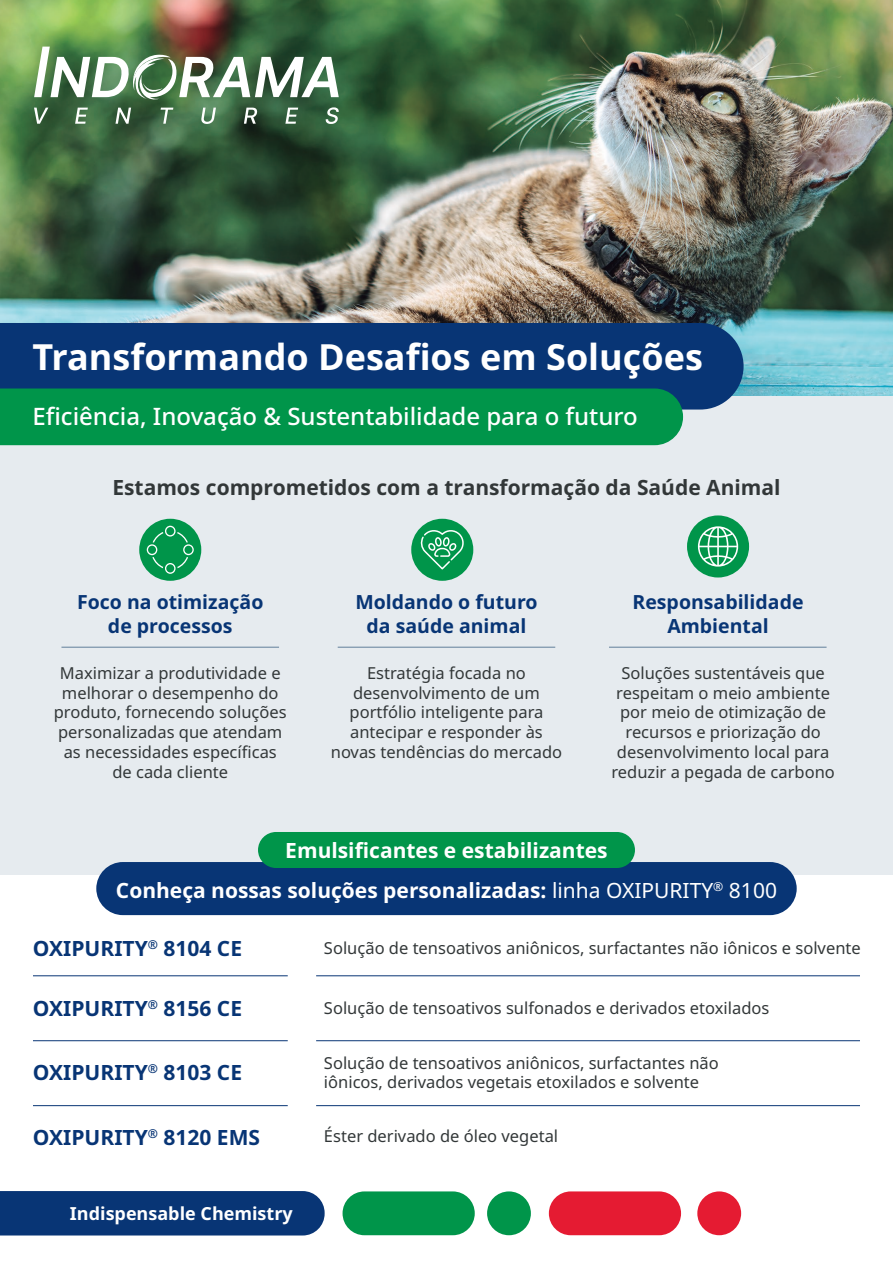
<style>
.page{position:relative;width:893px;height:1263px;background:#fff}
.page>*{position:absolute;margin:0;border:0;box-sizing:border-box;transform-origin:0 0}
.t1{font:700 36px "Noto Sans";color:#fff}
.t2{font:500 24px "Noto Sans";color:#fff}
.t3{font:700 21px "Noto Sans";color:#fff}
.t4{font:700 21px "Noto Sans";color:#083575}
.t5{font:700 21px "Noto Sans";color:#323738}
.t6{font:700 19.5px/23.4px "Noto Sans";color:#083575;text-align:center}
.t7{font:700 18px "Noto Sans";color:#fff}
.t8{font:16.5px/19.8px "Noto Sans";color:#323738;text-align:center}
.s1{font-weight:400}
</style>
<div class="page">
<div style="left:0;top:379px;width:893px;height:496px;background:#e6ebef"></div>
<img style="left:0;top:0;width:893px;height:396px">
<div style="left:0;top:323px;width:744px;height:87px;background:#083575"></div>
<div style="left:0;top:388px;width:683px;height:57px;background:#00954a"></div>
<div style="left:343px;top:1191px;width:132px;height:44px;background:#00954a;border-radius:22px"></div>
<div style="left:549px;top:1191px;width:132px;height:44px;background:#e51b32;border-radius:22px"></div>
<div style="left:487px;top:1191px;width:44px;height:44px;background:#00954a;border-radius:50%"></div>
<div style="left:697px;top:1191px;width:44px;height:44px;background:#e51b32;border-radius:50%"></div>
<div style="left:0;top:1191px;width:325px;height:44px;background:#083575"></div>
<svg style="left:34px;top:47px;width:305px;height:77px"></svg>
<div style="left:139px;top:519px;width:62px;height:62px;background:#00954a;border-radius:50%"></div>
<svg style="left:147px;top:526px;width:47px;height:48px"></svg>
<hr style="left:61px;top:647px;width:218px;height:1px;background:#627f9a">
<div style="left:411px;top:519px;width:62px;height:62px;background:#00954a;border-radius:50%"></div>
<svg style="left:421px;top:527px;width:45px;height:44px"></svg>
<hr style="left:338px;top:647px;width:217px;height:1px;background:#627f9a">
<div style="left:687px;top:515px;width:62px;height:62px;background:#00954a;border-radius:50%"></div>
<svg style="left:698px;top:526px;width:40px;height:41px"></svg>
<hr style="left:609px;top:647px;width:218px;height:1px;background:#627f9a">
<div style="left:96px;top:862px;width:701px;height:53px;background:#083575;border-radius:27px"></div>
<div style="left:258px;top:832px;width:377px;height:36px;background:#00954a;border-radius:18px"></div>
<hr style="left:33px;top:975px;width:255px;height:1px;background:#083575">
<hr style="left:316px;top:1105px;width:544px;height:1px;background:#083575">
<hr style="left:316px;top:1040px;width:544px;height:1px;background:#083575">
<hr style="left:316px;top:975px;width:544px;height:1px;background:#083575">
<hr style="left:33px;top:1040px;width:255px;height:1px;background:#083575">
<hr style="left:33px;top:1105px;width:255px;height:1px;background:#083575">
<h1 class="t1" style="left:32px;top:332px;width:672px">Transformando Desafios em Soluções</h1>
<h2 class="t2" style="left:32px;top:399px;width:607px">Eficiência, Inovação &amp; Sustentabilidade para o futuro</h2>
<p class="t5" style="left:112px;top:473px;width:670px">Estamos comprometidos com a transformação da Saúde Animal</p>
<p class="t6" style="left:77px;top:591px;width:188px">Foco na otimização de processos</p>
<p class="t8" style="left:54px;top:663px;width:234px">Maximizar a produtividade e melhorar o desempenho do produto, fornecendo soluções personalizadas que atendam as necessidades específicas de cada cliente</p>
<p class="t6" style="left:355px;top:591px;width:184px">Moldando o futuro da saúde animal</p>
<p class="t8" style="left:331px;top:663px;width:233px">Estratégia focada no desenvolvimento de um portfólio inteligente para antecipar e responder às novas tendências do mercado</p>
<p class="t6" style="left:633px;top:591px;width:172px">Responsabilidade<br>Ambiental</p>
<p class="t8" style="left:611px;top:663px;width:225px">Soluções sustentáveis que respeitam o meio ambiente por meio de otimização de recursos e priorização do desenvolvimento local para reduzir a pegada de carbono</p>
<p class="t3" style="left:285px;top:835px;width:324px">Emulsificantes e estabilizantes</p>
<p class="t3" style="left:116px;top:875px;width:662px">Conheça nossas soluções personalizadas: <span class="s1">linha OXIPURITY</span><sup>®</sup> <span class="s1">8100</span></p>
<p class="t4" style="left:33px;top:933px;width:211px">OXIPURITY<sup>®</sup> 8104 CE</p>
<p class="t4" style="left:33px;top:993px;width:211px">OXIPURITY<sup>®</sup> 8156 CE</p>
<p class="t4" style="left:33px;top:1057px;width:211px">OXIPURITY<sup>®</sup> 8103 CE</p>
<p class="t4" style="left:33px;top:1123px;width:229px">OXIPURITY<sup>®</sup> 8120 EMS</p>
<p class="t7" style="left:70px;top:1200px;width:224px">Indispensable Chemistry</p>
<p class="t8" style="left:324px;top:938px;width:538px">Solução de tensoativos aniônicos, surfactantes não iônicos e solvente</p>
<p class="t8" style="left:324px;top:998px;width:447px">Solução de tensoativos sulfonados e derivados etoxilados</p>
<p class="t8" style="left:324px;top:1053px;width:396px;text-align:left">Solução de tensoativos aniônicos, surfactantes não iônicos, derivados vegetais etoxilados e solvente</p>
<p class="t8" style="left:324px;top:1126px;width:236px">Éster derivado de óleo vegetal</p>
</div>
